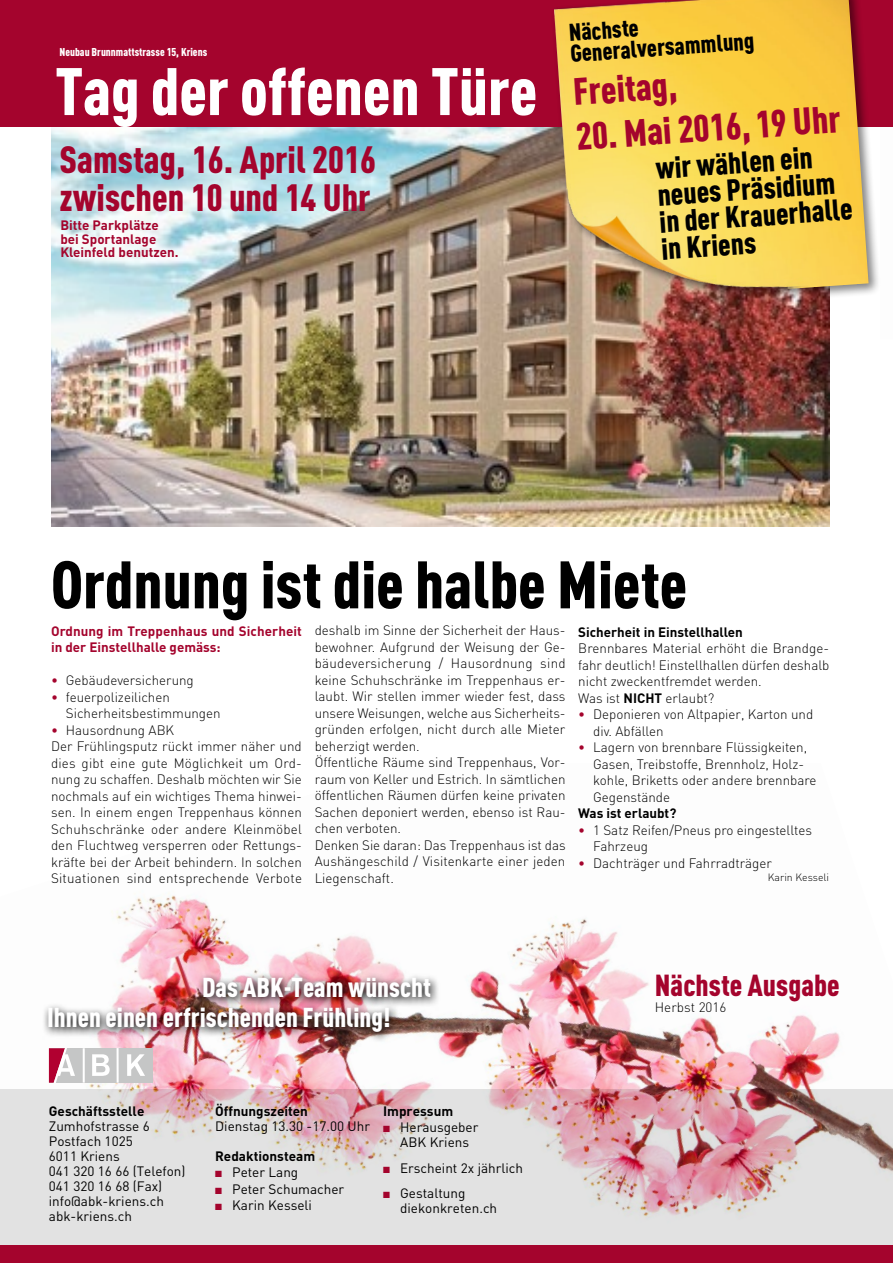
<style>
.page{position:relative;width:893px;height:1263px;background:#fff}
.page>*{position:absolute;margin:0;border:0;box-sizing:border-box;transform-origin:0 0}
.t1{font:900 66px "DIN Cond";color:#000}
.t2{font:900 66px "DIN Cond";color:#fff}
.t3{font:900 37.5px/37.5px "DIN Cond";color:#a4042d}
.t4{font:900 30px/27px "DIN Cond";color:#000}
.t5{font:900 30px "DIN Cond";color:#a4042d}
.t6{font:900 27px/30px "DIN Cond";color:#fff}
.t7{font:900 24px/21px "DIN Cond";color:#000}
.t8{font:300 13.5px/16.5px "DIN";color:#000}
.t9{font:13.5px/15px "DIN";color:#000}
.t10{font:700 13.5px/13.5px "DIN";color:#a4042d}
.t11{font:700 13.5px "DIN";color:#000}
.t12{font:900 11.25px "DIN Cond";color:#fff}
.t13{font:300 10.5px "DIN";color:#000}
.s1{color:#a4042d}
.s2{font-weight:700}
</style>
<div class="page">
<img style="left:48px;top:895px;width:792px;height:194px">
<img style="left:51px;top:126px;width:778px;height:400px">
<div style="left:0;top:0;width:893px;height:126px;background:#a4042d"></div>
<svg style="left:0;top:1089px;width:893px;height:157px;fill:#e2e2e2"></svg>
<div style="left:0;top:1246px;width:893px;height:17px;background:#a4042d"></div>
<div style="left:49px;top:1048px;width:103px;height:34px;background:#c5c6c6"></div>
<svg style="left:92px;top:1054px;width:18px;height:22px"></svg>
<svg style="left:127px;top:1054px;width:18px;height:22px"></svg>
<hr style="left:83px;top:1048px;width:2px;height:34px;background:#fff">
<hr style="left:117px;top:1048px;width:2px;height:34px;background:#fff">
<svg style="left:49px;top:1047px;width:26px;height:36px"></svg>
<div style="left:550px;top:0;width:331px;height:301px;background:#000;opacity:.5"></div>
<img style="left:554px;top:0;width:314px;height:304px">
<img style="left:43px;top:972px;width:397px;height:70px">
<p class="t12" style="left:60px;top:45px;width:149px">Neubau Brunnmattstrasse 15, Kriens</p>
<h1 class="t2" style="left:55px;top:50px;width:484px">Tag der offenen Türe</h1>
<h2 class="t3" style="left:60px;top:140px;width:318px">Samstag, 16. April 2016 zwischen 10 und 14 Uhr</h2>
<p class="t10" style="left:60px;top:218px;width:120px">Bitte Parkplätze bei Sportanlage<br>Kleinfeld benutzen.</p>
<h3 class="t7" style="left:568px;top:21px;width:186px;rotate:-4deg">Nächste<br>Generalversammlung</h3>
<h2 class="t3" style="left:572px;top:72px;width:106px;rotate:-4deg">Freitag,</h2>
<h2 class="t3" style="left:575px;top:117px;width:266px;rotate:-4deg">20. Mai 2016, 19 Uhr</h2>
<h3 class="t4" style="left:655px;top:154px;width:195px;rotate:-4deg">wir wählen ein neues Präsidium in der Krauerhalle in Kriens</h3>
<h1 class="t1" style="left:51px;top:543px;width:638px">Ordnung ist die halbe Miete</h1>
<p class="t10" style="left:51px;top:622px;width:252px;line-height:16.5px">Ordnung im Treppenhaus und Sicherheit in der Einstellhalle gemäss:</p>
<p class="t8" style="left:51px;top:672px;width:144px"><span class="s1">•</span> Gebäudeversicherung</p>
<p class="t8" style="left:66px;top:688px;width:156px;text-indent:-15px"><span class="s1">•</span> feuerpolizeilichen<br>Sicherheitsbestimmungen</p>
<p class="t8" style="left:51px;top:721px;width:253px"><span class="s1">•</span> Hausordnung ABK<br>Der Frühlingsputz rückt immer näher und dies gibt eine gute Möglichkeit um Ord&shy;nung zu schaffen. Deshalb möchten wir Sie nochmals auf ein wichtiges Thema hinwei&shy;sen. In einem engen Treppenhaus können Schuhschränke oder andere Kleinmöbel den Fluchtweg versperren oder Rettungs&shy;kräfte bei der Arbeit behindern. In solchen Situationen sind entsprechende Verbote</p>
<p class="t8" style="left:315px;top:622px;width:252px">deshalb im Sinne der Sicherheit der Haus&shy;bewohner. Aufgrund der Weisung der Ge&shy;bäudeversicherung / Hausordnung sind keine Schuhschränke im Treppenhaus er&shy;laubt. Wir stellen immer wieder fest, dass unsere Weisungen, welche aus Sicherheits&shy;gründen erfolgen, nicht durch alle Mieter beherzigt werden.<br>Öffentliche Räume sind Treppenhaus, Vor&shy;raum von Keller und Estrich. In sämtlichen öffentlichen Räumen dürfen keine privaten Sachen deponiert werden, ebenso ist Rau&shy;chen verboten.<br>Denken Sie daran: Das Treppenhaus ist das Aushängeschild / Visitenkarte einer jeden Liegenschaft.</p>
<p class="t11" style="left:578px;top:623px;width:166px">Sicherheit in Einstellhallen</p>
<p class="t8" style="left:578px;top:640px;width:253px">Brennbares Material erhöht die Brandge&shy;fahr deutlich! Einstellhallen dürfen deshalb nicht zweckentfremdet werden.<br>Was ist <span class="s2">NICHT</span> erlaubt?</p>
<p class="t8" style="left:593px;top:706px;width:222px;text-indent:-15px"><span class="s1">•</span> Deponieren von Altpapier, Karton und div. Abfällen</p>
<p class="t8" style="left:593px;top:739px;width:225px;text-indent:-15px"><span class="s1">•</span> Lagern von brennbare Flüssigkeiten,<br>Gasen, Treibstoffe, Brennholz, Holz&shy;kohle, Briketts oder andere brennbare<br>Gegenstände</p>
<p class="t11" style="left:578px;top:805px;width:100px">Was ist erlaubt?</p>
<p class="t8" style="left:593px;top:822px;width:220px;text-indent:-15px"><span class="s1">•</span> 1 Satz Reifen/Pneus pro eingestelltes<br>Fahrzeug</p>
<p class="t8" style="left:578px;top:855px;width:195px"><span class="s1">•</span> Dachträger und Fahrradträger</p>
<p class="t13" style="left:768px;top:871px;width:63px">Karin Kesseli</p>
<h3 class="t6" style="left:47px;top:972px;width:385px;text-indent:155px">Das ABK-Team wünscht<br>Ihnen einen erfrischenden Frühling!</h3>
<p class="t11" style="left:49px;top:1102px;width:97px">Geschäftsstelle</p>
<p class="t9" style="left:49px;top:1118px;width:138px">Zumhofstrasse 6<br>Postfach 1025<br>6011 Kriens<br>041 320 16 66 (Telefon)<br>041 320 16 68 (Fax) info@abk-kriens.ch abk-kriens.ch</p>
<p class="t11" style="left:215px;top:1102px;width:94px">Öffnungszeiten</p>
<p class="t9" style="left:215px;top:1118px;width:156px">Dienstag 13.30 -17.00 Uhr</p>
<p class="t11" style="left:215px;top:1147px;width:102px">Redaktionsteam</p>
<p class="t9" style="left:215px;top:1165px;width:85px"><span class="s1">■</span> Peter Lang</p>
<p class="t9" style="left:215px;top:1181px;width:131px"><span class="s1">■</span> Peter Schumacher</p>
<p class="t9" style="left:215px;top:1198px;width:98px"><span class="s1">■</span> Karin Kesseli</p>
<p class="t11" style="left:383px;top:1102px;width:72px">Impressum</p>
<p class="t9" style="left:383px;top:1119px;width:97px;text-align:center"><span class="s1">■</span> Herausgeber<br>ABK Kriens</p>
<p class="t9" style="left:383px;top:1160px;width:141px"><span class="s1">■</span> Erscheint 2x jährlich</p>
<p class="t9" style="left:400px;top:1185px;width:99px;text-indent:-17px"><span class="s1">■</span> Gestaltung diekonkreten.ch</p>
<h3 class="t5" style="left:655px;top:966px;width:186px">Nächste Ausgabe</h3>
<p class="t8" style="left:655px;top:999px;width:73px">Herbst 2016</p>
</div>
